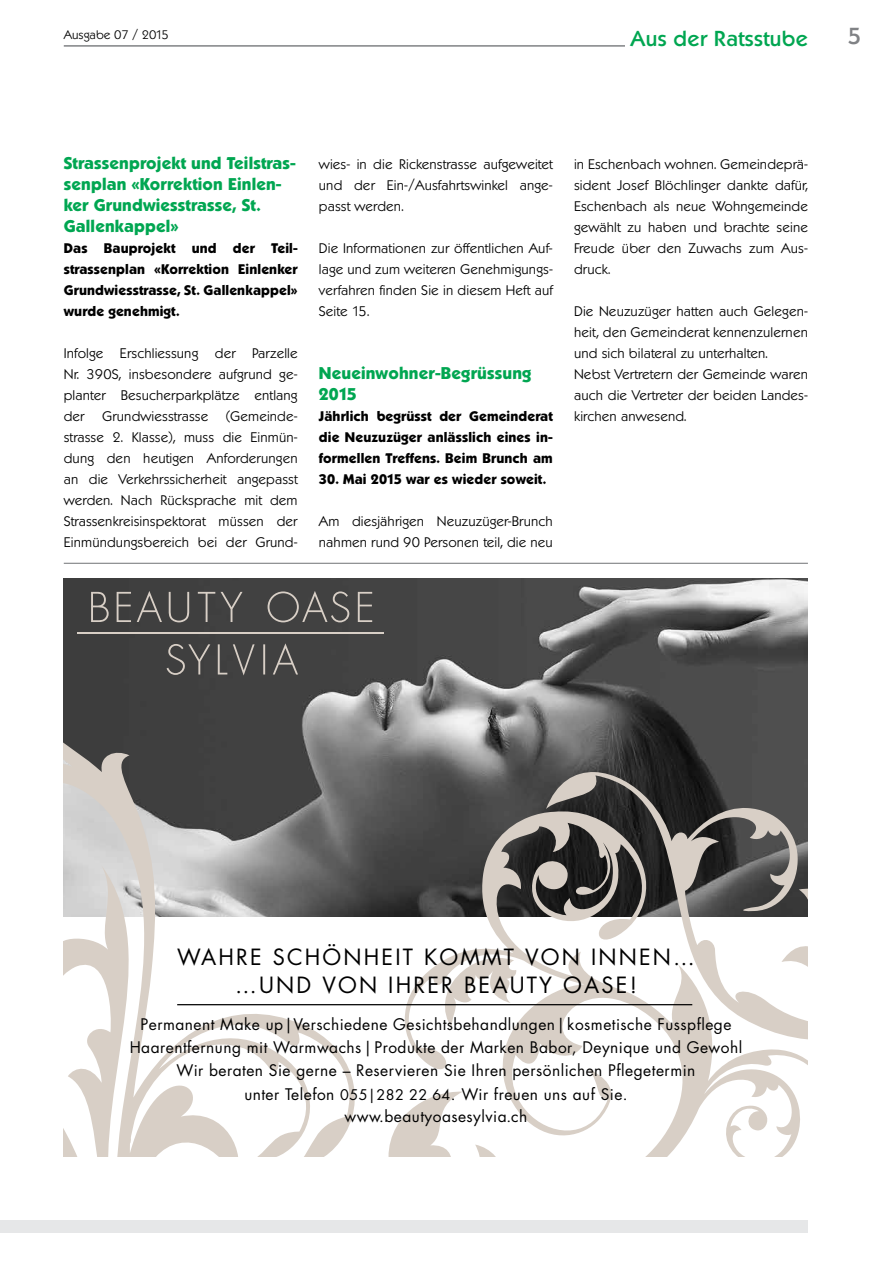
<style>
.page{position:relative;width:893px;height:1263px;background:#fff}
.page>*{position:absolute;margin:0;border:0;box-sizing:border-box;transform-origin:0 0}
.t1{font:500 22.5px "Koblenz TS";color:#808285}
.t2{font:21.75px/28px "Futura";letter-spacing:.1em;color:#000;text-align:center}
.t3{font:500 21px "Koblenz TS";letter-spacing:.02em;color:#00a651}
.t4{font:700 16.5px/21px "Koblenz TS";letter-spacing:.01em;color:#00a651}
.t5{font:15.6px/23.1px "Futura";letter-spacing:.03em;color:#000;text-align:center}
.t6{font:300 13.5px/21px "Koblenz TS";letter-spacing:.01em;color:#000;text-align:justify}
.t7{font:700 13.5px/21px "Koblenz TS";letter-spacing:.01em;color:#000;text-align:justify}
.t8{font:300 12px "Koblenz TS";color:#000}
.s1{font-size:14.25px}
</style>
<div class="page">
<div style="left:0;top:1220px;width:808px;height:13px;background:#e6e7e8"></div>
<hr style="left:64px;top:45px;width:744px;height:2px;background:#808285">
<div style="left:625px;top:31px;width:183px;height:37px;background:#fff"></div>
<img style="left:64px;top:578px;width:744px;height:97px">
<svg style="left:167px;top:643px;width:131px;height:32px;background:#555452"></svg>
<svg style="left:91px;top:591px;width:281px;height:31px;background:#565553"></svg>
<hr style="left:78px;top:632px;width:306px;height:1px;background:#d8cfc6">
<svg style="left:64px;top:675px;width:744px;height:482px"></svg>
<hr style="left:177px;top:1004px;width:515px;height:1px;background:#000">
<svg style="left:64px;top:998px;width:1px;height:25px"></svg>
<hr style="left:64px;top:563px;width:744px;height:1px;background:#808285">
<p class="t8" style="left:64px;top:28px;width:107px">Ausgabe 07 / 2015</p>
<h1 class="t1" style="left:848px;top:23px;width:15px">5</h1>
<h3 class="t3" style="left:630px;top:26px;width:179px">Aus der Ratsstube</h3>
<p class="t4" style="left:64px;top:153px;width:234px">Strassenprojekt und Teilstras&shy;senplan «Korrektion Einlen&shy;ker Grundwiesstrasse, St.<br>Gallenkappel»</p>
<p class="t7" style="left:64px;top:238px;width:235px">Das Bauprojekt und der Teil&shy;strassenplan «Korrektion Einlenker Grundwiesstrasse, St. Gallenkappel» wurde genehmigt.</p>
<p class="t6" style="left:64px;top:343px;width:235px">Infolge Erschliessung der Parzelle Nr. 390S, insbesondere aufgrund ge&shy;planter Besucherparkplätze entlang der</p>
<p class="t6" style="left:64px;top:406px;width:235px;text-indent:162px">(Gemeinde&shy;strasse 2. Klasse), muss die Einmün&shy;dung den heutigen Anforderungen an die Verkehrssicherheit angepasst werden. Nach Rücksprache mit dem Strassenkreisinspektorat müssen der Einmündungsbereich bei der Grund-</p>
<p class="t6" style="left:102px;top:406px;width:108px">Grundwiesstrasse</p>
<p class="t6" style="left:319px;top:154px;width:235px">wies- in die Rickenstrasse aufgeweitet und der Ein-/Ausfahrtswinkel ange&shy;passt werden.</p>
<p class="t6" style="left:319px;top:238px;width:235px">Die Informationen zur öffentlichen Auf&shy;lage und zum weiteren Genehmigungs&shy;verfahren finden Sie in diesem Heft auf Seite 15.</p>
<p class="t4" style="left:319px;top:363px;width:214px">Neueinwohner-Begrüssung<br>2015</p>
<p class="t7" style="left:319px;top:406px;width:235px">Jährlich begrüsst der Gemeinderat die Neuzuzüger anlässlich eines in&shy;formellen Treffens. Beim Brunch am</p>
<p class="t7" style="left:319px;top:469px;width:229px">30. Mai 2015 war es wieder soweit.</p>
<p class="t6" style="left:319px;top:511px;width:235px">Am diesjährigen Neuzuzüger-Brunch nahmen rund 90 Personen teil, die neu</p>
<p class="t6" style="left:574px;top:154px;width:235px">in Eschenbach wohnen. Gemeindeprä&shy;sident Josef Blöchlinger dankte dafür, Eschenbach als neue Wohngemeinde gewählt zu haben und brachte seine Freude über den Zuwachs zum Aus&shy;druck.</p>
<p class="t6" style="left:574px;top:301px;width:235px;text-align:left">Die Neuzuzüger hatten auch Gelegen&shy;heit, den Gemeinderat kennenzulernen und sich bilateral zu unterhalten.<br>Nebst Vertretern der Gemeinde waren auch die Vertreter der beiden Landes&shy;kirchen anwesend.</p>
<h2 class="t2" style="left:177px;top:943px;width:519px">Wahre Schönheit kommt von innen… …und von ihrer Beauty oaSe!</h2>
<p class="t5" style="left:130px;top:1013px;width:614px">Permanent make up|verschiedene Gesichtsbehandlungen|kosmetische Fusspflege haarentfernung mit Warmwachs|Produkte der marken Babor, deynique und Gewohl Wir beraten Sie gerne – reservieren Sie ihren persönlichen Pflegetermin<br>unter telefon <span class="s1">055|282 22 64</span>. Wir freuen uns auf Sie.<br>www.beautyoasesylvia.ch</p>
</div>
